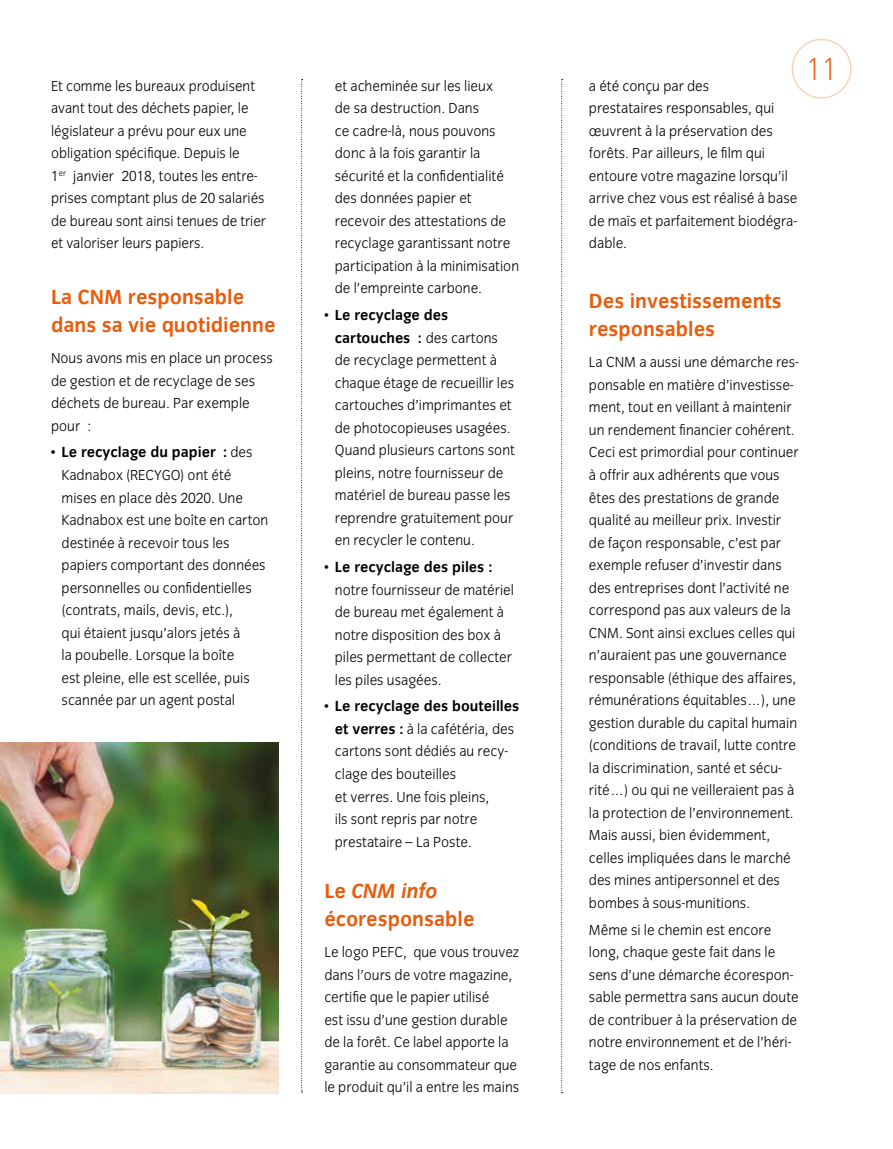
<style>
.page{position:relative;width:893px;height:1149px;background:#fff}
.page>*{position:absolute;margin:0;border:0;box-sizing:border-box;transform-origin:0 0}
.t1{font:300 30.6px "DIN";color:#ea5b0b}
.t2{font:700 21px/28.5px "Congress Sans Std";color:#ea5b0b}
.t3{font:15px/22.5px "Congress Sans Light Std";color:#000}
.t4{font:700 15px/22.5px "Congress Sans Std";color:#000}
.s1{font-family:"Congress Sans Light Std";font-weight:400}
.s2{font-family:"Congress Sans Std";font-weight:700}
.s3{font-style:italic}
</style>
<div class="page">
<div style="left:792px;top:39px;width:59px;height:60px;border:2px solid #fbd3b6;border-radius:50%"></div>
<svg style="left:301px;top:79px;width:2px;height:1013px"></svg>
<img style="left:1px;top:742px;width:278px;height:350px">
<svg style="left:561px;top:79px;width:2px;height:1012px"></svg>
<p class="t3" style="left:51px;top:75px;width:217px">Et comme les bureaux produisent avant tout des déchets papier, le législateur a prévu pour eux une obligation spécifique. Depuis le<br>1<sup>er</sup> janvier 2018, toutes les entre&shy;prises comptant plus de 20 salariés de bureau sont ainsi tenues de trier et valoriser leurs papiers.</p>
<h2 class="t2" style="left:51px;top:282px;width:226px">La CNM responsable dans sa vie quotidienne</h2>
<p class="t3" style="left:51px;top:347px;width:223px">Nous avons mis en place un process de gestion et de recyclage de ses déchets de bureau. Par exemple pour :</p>
<p class="t4" style="left:51px;top:441px;width:203px"><span class="s1">•</span> Le recyclage du papier : <span class="s1">des</span></p>
<p class="t3" style="left:62px;top:464px;width:208px">Kadnabox (RECYGO) ont été mises en place dès 2020. Une<br>Kadnabox est une boîte en carton destinée à recevoir tous les papiers comportant des données personnelles ou confidentielles (contrats, mails, devis, etc.),<br>qui étaient jusqu’alors jetés à<br>la poubelle. Lorsque la boîte<br>est pleine, elle est scellée, puis scannée par un agent postal</p>
<p class="t3" style="left:335px;top:75px;width:186px">et acheminée sur les lieux<br>de sa destruction. Dans<br>ce cadre-là, nous pouvons donc à la fois garantir la sécurité et la confidentialité des données papier et recevoir des attestations de recyclage garantissant notre participation à la minimisation de l’empreinte carbone.</p>
<p class="t4" style="left:335px;top:304px;width:165px;text-indent:-11px"><span class="s1">•</span> Le recyclage des cartouches : <span class="s1">des cartons</span></p>
<p class="t3" style="left:335px;top:349px;width:182px">de recyclage permettent à chaque étage de recueillir les cartouches d’imprimantes et de photocopieuses usagées.<br>Quand plusieurs cartons sont pleins, notre fournisseur de matériel de bureau passe les reprendre gratuitement pour en recycler le contenu.</p>
<p class="t4" style="left:324px;top:555px;width:170px"><span class="s1">•</span> Le recyclage des piles :</p>
<p class="t3" style="left:335px;top:578px;width:181px">notre fournisseur de matériel de bureau met également à notre disposition des box à piles permettant de collecter les piles usagées.</p>
<p class="t4" style="left:324px;top:695px;width:197px"><span class="s1">•</span> Le recyclage des bouteilles</p>
<p class="t3" style="left:335px;top:717px;width:181px"><span class="s2">et verres :</span> à la cafétéria, des cartons sont dédiés au recy&shy;clage des bouteilles<br>et verres. Une fois pleins,<br>ils sont repris par notre prestataire – La Poste.</p>
<h2 class="t2" style="left:324px;top:876px;width:152px">Le <span class="s3">CNM info </span>écoresponsable</h2>
<p class="t3" style="left:324px;top:940px;width:196px">Le logo PEFC, que vous trouvez dans l’ours de votre magazine, certifie que le papier utilisé<br>est issu d’une gestion durable de la forêt. Ce label apporte la garantie au consommateur que le produit qu’il a entre les mains</p>
<p class="t3" style="left:589px;top:75px;width:210px">a été conçu par des<br>prestataires responsables, qui œuvrent à la préservation des forêts. Par ailleurs, le film qui entoure votre magazine lorsqu’il arrive chez vous est réalisé à base de maïs et parfaitement biodégra&shy;dable.</p>
<h1 class="t1" style="left:806px;top:50px;width:33px">11</h1>
<h2 class="t2" style="left:589px;top:287px;width:194px">Des investissements responsables</h2>
<p class="t3" style="left:589px;top:351px;width:212px">La CNM a aussi une démarche res&shy;ponsable en matière d’investisse&shy;ment, tout en veillant à maintenir un rendement financier cohérent.<br>Ceci est primordial pour continuer à offrir aux adhérents que vous êtes des prestations de grande qualité au meilleur prix. Investir de façon responsable, c’est par exemple refuser d’investir dans des entreprises dont l’activité ne correspond pas aux valeurs de la CNM. Sont ainsi exclues celles qui n’auraient pas une gouvernance responsable (éthique des affaires, rémunérations équitables…), une gestion durable du capital humain (conditions de travail, lutte contre la discrimination, santé et sécu&shy;rité…) ou qui ne veilleraient pas à la protection de l’environnement.<br>Mais aussi, bien évidemment, celles impliquées dans le marché des mines antipersonnel et des bombes à sous-munitions.</p>
<p class="t3" style="left:589px;top:918px;width:211px">Même si le chemin est encore long, chaque geste fait dans le sens d’une démarche écorespon&shy;sable permettra sans aucun doute de contribuer à la préservation de notre environnement et de l’héri&shy;tage de nos enfants.</p>
</div>
